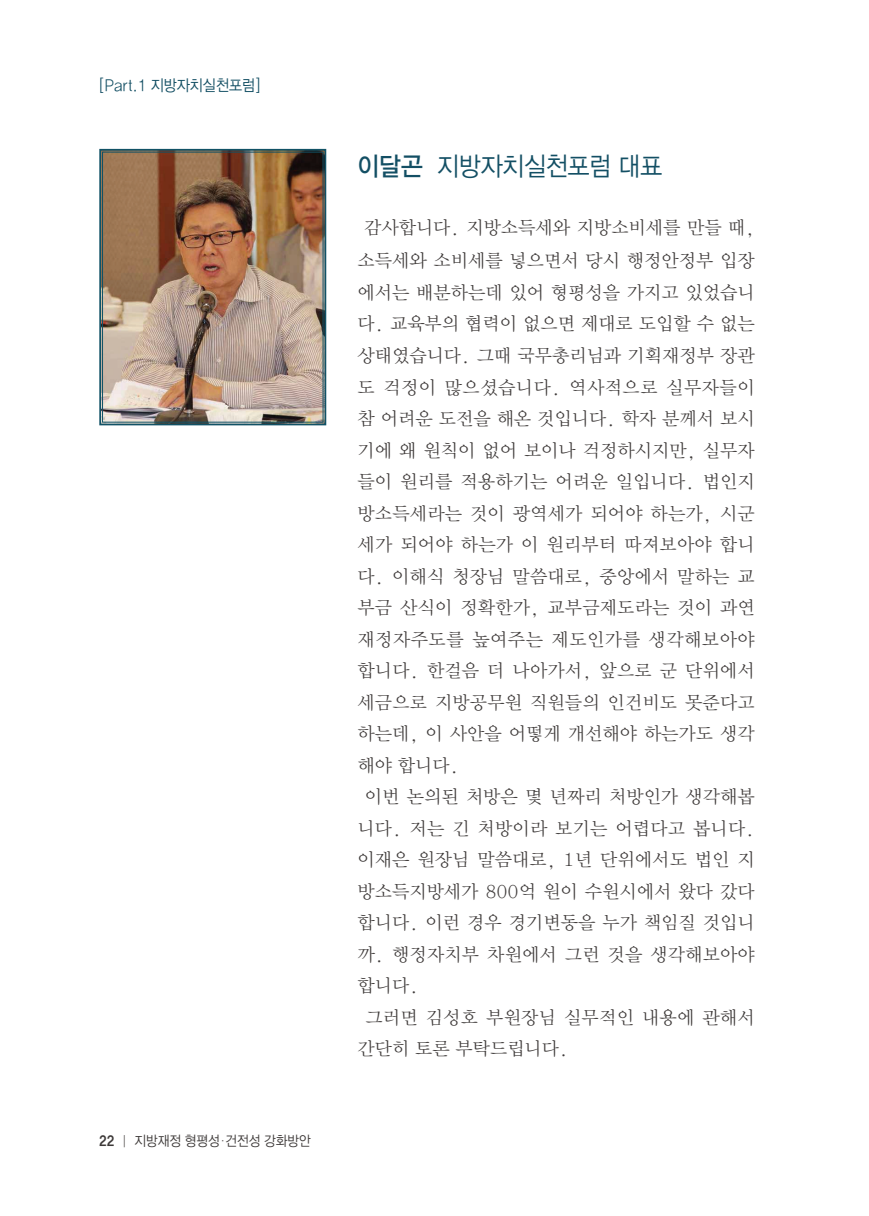
<style>
.page{position:relative;width:869px;height:1216px;background:#fff}
.page>*{position:absolute;margin:0;border:0;box-sizing:border-box;transform-origin:0 0}
.t1{font:26.25px "Yoon Gothic L KS Cms UHC H";color:#134f64;scale:.9 1}
.t2{font:18.38px/33.2px "Yoon Myungjo L KS Cms UHC H";letter-spacing:.005em;color:#3e3a39;text-align:center}
.t3{font:18.38px "Yoon Myungjo L KS Cms UHC H";letter-spacing:.025em;color:#3e3a39}
.t4{font:15.75px "Yoon Gothic L KS Cms UHC H";color:#134f64;scale:.9 1}
.t5{font:14px "Yoon Gothic L KS Cms UHC H";color:#3e3a39;scale:.9 1}
.s1{font-family:"Yoon Gothic B KS Cms UHC H"}
.s2{font-family:"Yoon Gothic M KS Cms UHC H"}
</style>
<div class="page">
<img style="left:99px;top:148px;width:228px;height:278px">
<div style="left:102px;top:152px;width:221px;height:270px;border:1px solid #115266"></div>
<p class="t4" style="left:99px;top:78px;width:180px">[Part.1 지방자치실천포럼]</p>
<p class="t5" style="left:99px;top:1134px;width:236px"><span class="s1">22</span> | 지방재정 형평성•건전성 강화방안</p>
<h1 class="t1" style="left:357px;top:154px;width:340px"><span class="s2">이달곤</span> 지방자치실천포럼 대표</h1>
<p class="t2" style="left:357px;top:212px;width:398px">감사합니다. 지방소득세와 지방소비세를 만들 때, 소득세와 소비세를 넣으면서 당시 행정안정부 입장</p>
<p class="t2" style="left:357px;top:277px;width:398px">에서는 배분하는데 있어 형평성을 가지고 있었습니</p>
<p class="t2" style="left:357px;top:308px;width:398px">다. 교육부의 협력이 없으면 제대로 도입할 수 없는</p>
<p class="t2" style="left:357px;top:340px;width:398px">상태였습니다. 그때 국무총리님과 기획재정부 장관</p>
<p class="t3" style="left:357px;top:378px;width:398px">도 걱정이 많으셨습니다. 역사적으로 실무자들이</p>
<p class="t2" style="left:357px;top:403px;width:398px">참 어려운 도전을 해온 것입니다. 학자 분께서 보시</p>
<p class="t2" style="left:357px;top:434px;width:398px">기에 왜 원칙이 없어 보이나 걱정하시지만, 실무자</p>
<p class="t2" style="left:357px;top:466px;width:398px">들이 원리를 적용하기는 어려운 일입니다. 법인지</p>
<p class="t2" style="left:357px;top:497px;width:398px">방소득세라는 것이 광역세가 되어야 하는가, 시군</p>
<p class="t2" style="left:357px;top:529px;width:398px">세가 되어야 하는가 이 원리부터 따져보아야 합니</p>
<p class="t2" style="left:357px;top:560px;width:398px">다. 이해식 청장님 말씀대로, 중앙에서 말하는 교</p>
<p class="t2" style="left:357px;top:592px;width:398px">부금 산식이 정확한가, 교부금제도라는 것이 과연</p>
<p class="t3" style="left:357px;top:630px;width:398px">재정자주도를 높여주는 제도인가를 생각해보아야</p>
<p class="t2" style="left:357px;top:655px;width:398px">합니다. 한걸음 더 나아가서, 앞으로 군 단위에서</p>
<p class="t2" style="left:357px;top:686px;width:398px">세금으로 지방공무원 직원들의 인건비도 못준다고</p>
<p class="t2" style="left:357px;top:718px;width:398px">하는데, 이 사안을 어떻게 개선해야 하는가도 생각</p>
<p class="t2" style="left:357px;top:749px;width:103px">해야 합니다.</p>
<p class="t2" style="left:365px;top:781px;width:391px">이번 논의된 처방은 몇 년짜리 처방인가 생각해봅</p>
<p class="t2" style="left:357px;top:812px;width:398px">니다. 저는 긴 처방이라 보기는 어렵다고 봅니다.</p>
<p class="t2" style="left:357px;top:844px;width:398px">이재은 원장님 말씀대로, 1년 단위에서도 법인 지</p>
<p class="t2" style="left:357px;top:875px;width:398px">방소득지방세가 800억 원이 수원시에서 왔다 갔다</p>
<p class="t2" style="left:357px;top:907px;width:398px">합니다. 이런 경우 경기변동을 누가 책임질 것입니</p>
<p class="t2" style="left:357px;top:938px;width:398px">까. 행정자치부 차원에서 그런 것을 생각해보아야</p>
<p class="t2" style="left:357px;top:970px;width:63px">합니다.</p>
<p class="t2" style="left:365px;top:1001px;width:390px">그러면 김성호 부원장님 실무적인 내용에 관해서</p>
<p class="t2" style="left:357px;top:1033px;width:212px">간단히 토론 부탁드립니다.</p>
</div>
